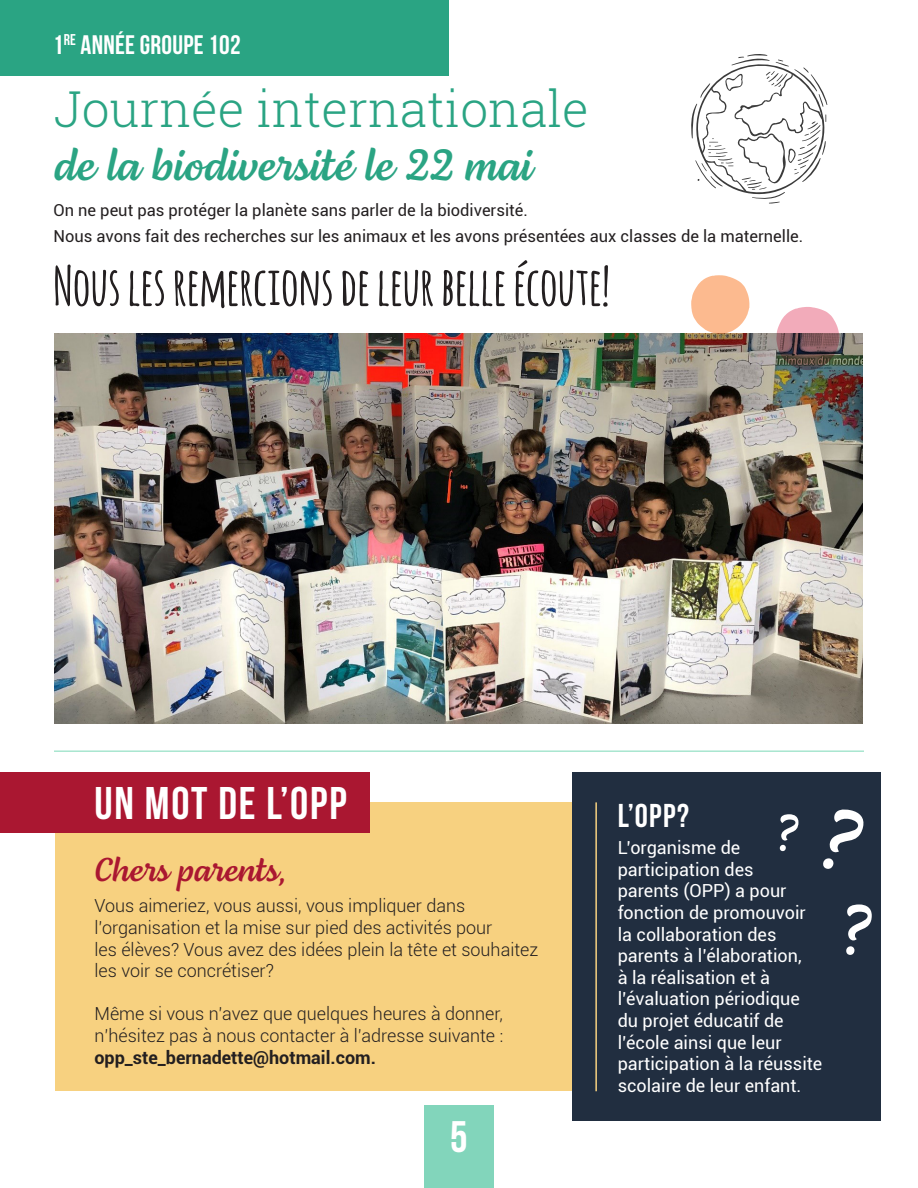
<style>
.page{position:relative;width:918px;height:1188px;background:#fff}
.page>*{position:absolute;margin:0;border:0;box-sizing:border-box;transform-origin:0 0}
.t1{font:71.55px "Lemongrass Script";color:#fff}
.t2{font:700 52.5px "Amatic";letter-spacing:.02em;color:#231f20}
.t3{font:52.2px "Lemongrass Script";color:#fff}
.t4{font:300 49.5px "Roboto Slab";color:#2aa483}
.t5{font:700 45.75px "Bebas Neue";letter-spacing:.04em;color:#fff}
.t6{font:45px "Lemongrass Script";color:#2aa483}
.t7{font:44.1px "Bebas Neue";color:#fff}
.t8{font:33.9px "Lemongrass Script";color:#aa1731}
.t9{font:700 33px "Bebas Neue";color:#fff}
.t10{font:26.85px "Bebas Neue";letter-spacing:.01em;color:#fff}
.t11{font:300 18px/21.6px "Roboto";color:#231f20}
.t12{font:18px/21.6px "Roboto";color:#fff}
.t13{font:700 18px "Roboto";color:#231f20}
.t14{font:16.5px "Roboto";color:#231f20}
</style>
<div class="page">
<div style="left:424px;top:1105px;width:70px;height:83px;background:#82d5bb"></div>
<img style="left:54px;top:334px;width:808px;height:389px">
<svg style="left:691px;top:275px;width:58px;height:59px"></svg>
<svg style="left:776px;top:307px;width:64px;height:63px;background:#a08084"></svg>
<svg style="left:691px;top:54px;width:136px;height:150px"></svg>
<div style="left:0;top:0;width:449px;height:75px;background:#2aa483"></div>
<div style="left:56px;top:802px;width:806px;height:289px;background:#f7d180"></div>
<hr style="left:54px;top:750px;width:810px;height:2px;background:#a8e6cf">
<div style="left:0;top:773px;width:370px;height:60px;background:#aa1731"></div>
<div style="left:572px;top:773px;width:309px;height:348px;background:#212e40"></div>
<hr style="left:595px;top:802px;width:2px;height:289px;background:#f7d180">
<p class="t10" style="left:53px;top:30px;width:189px">1<sup>RE</sup> ANNÉE GROUPE 102</p>
<p class="t4" style="left:54px;top:75px;width:536px">Journée internationale</p>
<p class="t6" style="left:54px;top:138px;width:479px">de la biodiversité le 22 mai</p>
<p class="t14" style="left:53px;top:198px;width:476px">On ne peut pas protéger la planète sans parler de la biodiversité.</p>
<p class="t14" style="left:53px;top:225px;width:751px">Nous avons fait des recherches sur les animaux et les avons présentées aux classes de la maternelle.</p>
<p class="t2" style="left:53px;top:249px;width:558px">Nous les remercions de leur belle écoute!</p>
<p class="t5" style="left:94px;top:778px;width:254px">UN MOT DE L’OPP</p>
<p class="t8" style="left:94px;top:849px;width:195px">Chers parents,</p>
<p class="t11" style="left:94px;top:895px;width:445px">Vous aimeriez, vous aussi, vous impliquer dans l’organisation et la mise sur pied des activités pour<br>les élèves? Vous avez des idées plein la tête et souhaitez les voir se concrétiser?</p>
<p class="t11" style="left:94px;top:1003px;width:410px">Même si vous n’avez que quelques heures à donner, n’hésitez pas à nous contacter à l’adresse suivante :</p>
<p class="t13" style="left:94px;top:1045px;width:283px">opp_ste_bernadette@hotmail.com.</p>
<h3 class="t7" style="left:450px;top:1112px;width:19px">5</h3>
<p class="t9" style="left:618px;top:797px;width:73px">L’OPP?</p>
<p class="t12" style="left:618px;top:836px;width:206px">L’organisme de participation des<br>parents (OPP) a pour fonction de promouvoir la collaboration des parents à l’élaboration,<br>à la réalisation et à l’évaluation périodique du projet éducatif de l’école ainsi que leur participation à la réussite scolaire de leur enfant.</p>
<p class="t3" style="left:774px;top:802px;width:26px">?</p>
<p class="t1" style="left:838px;top:887px;width:35px">?</p>
</div>
